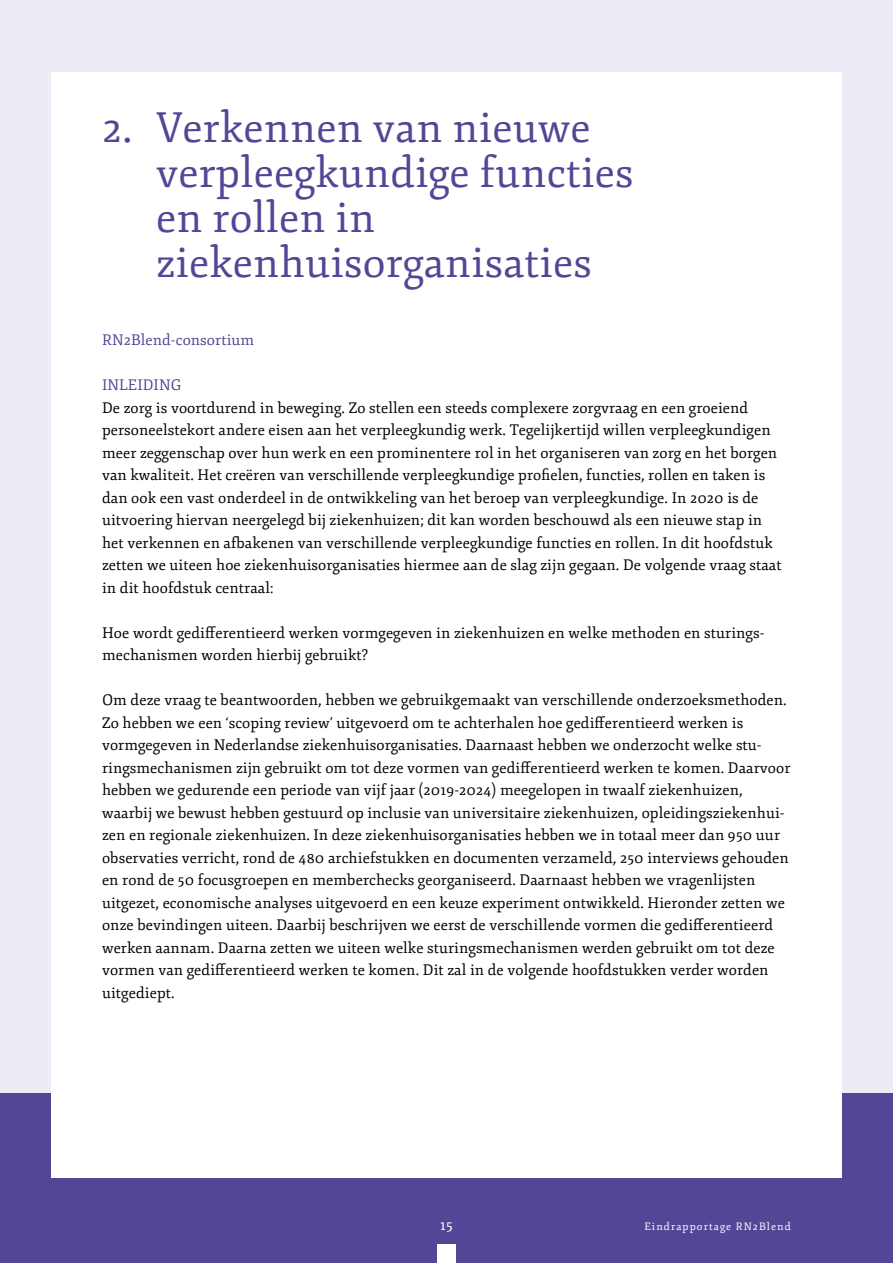
<style>
.page{position:relative;width:893px;height:1263px;background:#edebf6}
.page>*{position:absolute;margin:0;border:0;box-sizing:border-box;transform-origin:0 0}
.t1{font:42px/45px "Fjord One";letter-spacing:.005em;color:#554596}
.t2{font:15px/22.5px "Fjord One";letter-spacing:.005em;color:#000}
.t3{font:15px "Fjord One";letter-spacing:.005em;color:#554596}
.t4{font:15px "Fjord One";color:#fff}
.t5{font:10.5px "Fjord One";letter-spacing:.1em;color:#fff}
</style>
<div class="page">
<div style="left:0;top:1093px;width:893px;height:170px;background:#554596"></div>
<div style="left:51px;top:72px;width:791px;height:1106px;background:#fff"></div>
<div style="left:437px;top:1244px;width:19px;height:19px;background:#fff"></div>
<h1 class="t1" style="left:156px;top:106px;width:479px;text-indent:-54px">2. Verkennen van nieuwe verpleegkundige functies en rollen in ziekenhuisorganisaties</h1>
<p class="t3" style="left:102px;top:331px;width:154px">RN2Blend-consortium</p>
<p class="t3" style="left:102px;top:376px;width:81px">INLEIDING</p>
<p class="t2" style="left:102px;top:396px;width:681px">De zorg is voortdurend in beweging. Zo stellen een steeds complexere zorgvraag en een groeiend personeelstekort andere eisen aan het verpleegkundig werk. Tegelijkertijd willen verpleegkundigen meer zeggenschap over hun werk en een prominentere rol in het organiseren van zorg en het borgen van kwaliteit. Het creëren van verschillende verpleegkundige profielen, functies, rollen en taken is dan ook een vast onderdeel in de ontwikkeling van het beroep van verpleegkundige. In 2020 is de uitvoering hiervan neergelegd bij ziekenhuizen; dit kan worden beschouwd als een nieuwe stap in het verkennen en afbakenen van verschillende verpleegkundige functies en rollen. In dit hoofdstuk zetten we uiteen hoe ziekenhuisorganisaties hiermee aan de slag zijn gegaan. De volgende vraag staat in dit hoofdstuk centraal:</p>
<p class="t2" style="left:102px;top:621px;width:664px">Hoe wordt gedifferentieerd werken vormgegeven in ziekenhuizen en welke methoden en sturings&shy;mechanismen worden hierbij gebruikt?</p>
<p class="t2" style="left:102px;top:689px;width:690px">Om deze vraag te beantwoorden, hebben we gebruikgemaakt van verschillende onderzoeksmethoden.<br>Zo hebben we een ‘scoping review’ uitgevoerd om te achterhalen hoe gedifferentieerd werken is vormgegeven in Nederlandse ziekenhuisorganisaties. Daarnaast hebben we onderzocht welke stu&shy;ringsmechanismen zijn gebruikt om tot deze vormen van gedifferentieerd werken te komen. Daarvoor hebben we gedurende een periode van vijf jaar (2019-2024) meegelopen in twaalf ziekenhuizen, waarbij we bewust hebben gestuurd op inclusie van universitaire ziekenhuizen, opleidingsziekenhui&shy;zen en regionale ziekenhuizen. In deze ziekenhuisorganisaties hebben we in totaal meer dan 950 uur observaties verricht, rond de 480 archiefstukken en documenten verzameld, 250 interviews gehouden en rond de 50 focusgroepen en memberchecks georganiseerd. Daarnaast hebben we vragenlijsten uitgezet, economische analyses uitgevoerd en een keuze experiment ontwikkeld. Hieronder zetten we onze bevindingen uiteen. Daarbij beschrijven we eerst de verschillende vormen die gedifferentieerd werken aannam. Daarna zetten we uiteen welke sturingsmechanismen werden gebruikt om tot deze vormen van gedifferentieerd werken te komen. Dit zal in de volgende hoofdstukken verder worden uitgediept.</p>
<p class="t4" style="left:440px;top:1216px;width:14px">15</p>
<p class="t5" style="left:644px;top:1220px;width:148px">Eindrapportage RN2Blend</p>
</div>
